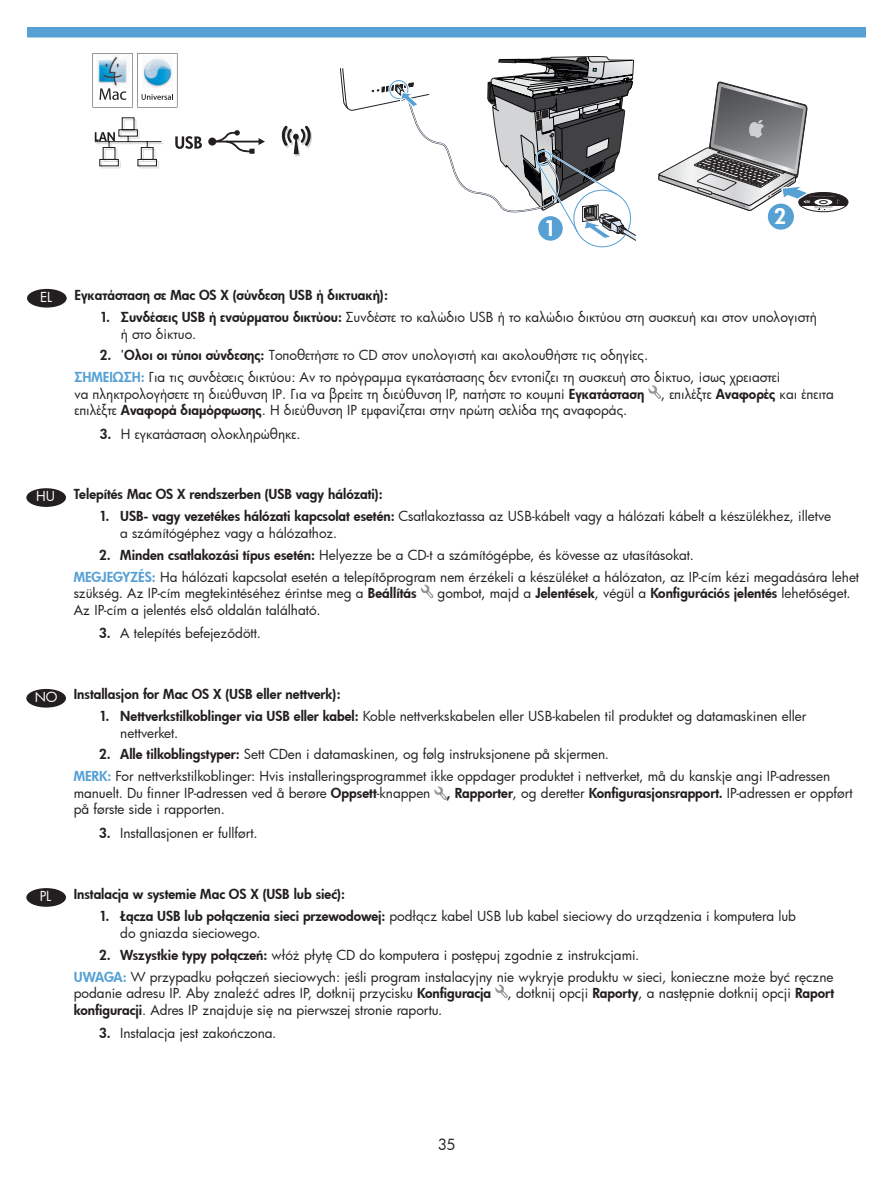
<style>
.page{position:relative;width:893px;height:1188px;background:#fff}
.page>*{position:absolute;margin:0;border:0;box-sizing:border-box;transform-origin:0 0}
.t1{font:21px "Futura Hv";color:#fff}
.t2{font:15px "Futura Bk";color:#231f20}
.t3{font:13.5px/16.5px "Futura Bk";color:#231f20}
.t4{font:13.5px "Futura Hv";color:#231f20}
.t5{font:13.5px "Futura Bk";color:#fff}
.s1{font-family:"Futura Hv"}
.s2{font-family:"Futura Hv";color:#56a0d4}
.s3{font-family:"Futura Bk";color:#fff}
</style>
<div class="page">
<svg style="left:92px;top:53px;width:85px;height:54px"></svg>
<img style="left:96px;top:54px;width:33px;height:34px">
<img style="left:142px;top:57px;width:31px;height:30px">
<svg style="left:95px;top:117px;width:69px;height:51px"></svg>
<svg style="left:175px;top:136px;width:27px;height:13px"></svg>
<div style="left:208px;top:138px;width:8px;height:8px;background:#231f20;border-radius:50%"></div>
<svg style="left:213px;top:130px;width:52px;height:24px"></svg>
<svg style="left:282px;top:126px;width:30px;height:30px"></svg>
<svg style="left:340px;top:56px;width:295px;height:192px"></svg>
<svg style="left:658px;top:82px;width:190px;height:130px"></svg>
<div style="left:27px;top:27px;width:838px;height:11px;background:#56a0d4"></div>
<div style="left:767px;top:204px;width:26px;height:26px;background:#56a0d4;border-radius:50%"></div>
<div style="left:537px;top:215px;width:26px;height:26px;background:#56a0d4;border-radius:50%"></div>
<div style="left:536px;top:215px;width:28px;height:27px;border:2px solid #fff;border-radius:50%"></div>
<div style="left:27px;top:289px;width:40px;height:19px;background:#231f20;border-radius:50%"></div>
<svg style="left:648px;top:385px;width:12px;height:14px"></svg>
<div style="left:26px;top:488px;width:40px;height:19px;background:#231f20;border-radius:50%"></div>
<svg style="left:420px;top:585px;width:13px;height:13px"></svg>
<div style="left:26px;top:689px;width:40px;height:19px;background:#231f20;border-radius:50%"></div>
<svg style="left:434px;top:786px;width:12px;height:14px"></svg>
<div style="left:26px;top:888px;width:40px;height:19px;background:#231f20;border-radius:50%"></div>
<svg style="left:495px;top:985px;width:12px;height:13px"></svg>
<h1 class="t1" style="left:543px;top:214px;width:14px">1</h1>
<h1 class="t1" style="left:774px;top:202px;width:14px">2</h1>
<p class="t5" style="left:40px;top:288px;width:14px">EL</p>
<p class="t4" style="left:74px;top:286px;width:315px">Εγκατάσταση σε Mac OS X (σύνδεση USB ή δικτυακή):</p>
<p class="t3" style="left:121px;top:309px;width:697px;text-indent:-21px"><span class="s1">1. Συνδέσεις USB ή ενσύρματου δικτύου:</span> Συνδέστε το καλώδιο USB ή το καλώδιο δικτύου στη συσκευή και στον υπολογιστή ή στο δίκτυο.</p>
<p class="t3" style="left:74px;top:344px;width:707px;line-height:21.9px;text-indent:25px"><span class="s1">2. Όλοι οι τύποι σύνδεσης:</span> Τοποθετήστε το CD στον υπολογιστή και ακολουθήστε τις οδηγίες.<br><span class="s2">ΣΗΜΕΙΩΣΗ:</span> Για τις συνδέσεις δικτύου: Αν το πρόγραμμα εγκατάστασης δεν εντοπίζει τη συσκευή στο δίκτυο, ίσως χρειαστεί</p>
<p class="t3" style="left:74px;top:385px;width:760px">να πληκτρολογήσετε τη διεύθυνση ΙΡ. Για να βρείτε τη διεύθυνση IP, πατήστε το κουμπί <span class="s1">Εγκατάσταση</span> , επιλέξτε <span class="s1">Αναφορές</span> και έπειτα επιλέξτε <span class="s1">Αναφορά διαμόρφωσης</span>. Η διεύθυνση IP εμφανίζεται στην πρώτη σελίδα της αναφοράς.</p>
<p class="t3" style="left:100px;top:425px;width:202px"><span class="s1">3.</span> Η εγκατάσταση ολοκληρώθηκε.</p>
<p class="t5" style="left:36px;top:487px;width:20px">HU</p>
<p class="t4" style="left:74px;top:485px;width:310px">Telepítés Mac OS X rendszerben (USB vagy hálózati):</p>
<p class="t3" style="left:120px;top:508px;width:712px;text-indent:-21px"><span class="s1">1. USB- vagy vezetékes hálózati kapcsolat esetén:</span> Csatlakoztassa az USB-kábelt vagy a hálózati kábelt a készülékhez, illetve a számítógéphez vagy a hálózathoz.</p>
<p class="t3" style="left:74px;top:544px;width:786px;line-height:21.9px;text-indent:25px"><span class="s1">2. Minden csatlakozási típus esetén:</span> Helyezze be a CD-t a számítógépbe, és kövesse az utasításokat.<br><span class="s2">MEGJEGYZÉS:</span> Ha hálózati kapcsolat esetén a telepítőprogram nem érzékeli a készüléket a hálózaton, az IP-cím kézi megadására lehet</p>
<p class="t3" style="left:74px;top:585px;width:344px">szükség. Az IP-cím megtekintéséhez érintse meg a <span class="s1">Beállítás</span></p>
<p class="t3" style="left:437px;top:585px;width:414px">gombot, majd a <span class="s1">Jelentések</span>, végül a <span class="s1">Konfigurációs jelentés</span> lehetőséget.</p>
<p class="t3" style="left:74px;top:601px;width:248px">Az IP-cím a jelentés első oldalán található.</p>
<p class="t3" style="left:99px;top:625px;width:163px"><span class="s1">3.</span> A telepítés befejeződött.</p>
<p class="t4" style="left:35px;top:685px;width:307px"><span class="s3">NO</span> Installasjon for Mac OS X (USB eller nettverk):</p>
<p class="t3" style="left:120px;top:708px;width:687px;text-indent:-21px"><span class="s1">1. Nettverkstilkoblinger via USB eller kabel:</span> Koble nettverkskabelen eller USB-kabelen til produktet og datamaskinen eller nettverket.</p>
<p class="t3" style="left:74px;top:743px;width:757px;line-height:21.9px;text-indent:25px"><span class="s1">2. Alle tilkoblingstyper:</span> Sett CDen i datamaskinen, og følg instruksjonene på skjermen.<br><span class="s2">MERK:</span> For nettverkstilkoblinger: Hvis installeringsprogrammet ikke oppdager produktet i nettverket, må du kanskje angi IP-adressen</p>
<p class="t3" style="left:74px;top:784px;width:780px">manuelt. Du finner IP-adressen ved å berøre <span class="s1">Oppsett</span>-knappen <span class="s1">, Rapporter</span>, og deretter <span class="s1">Konfigurasjonsrapport.</span> IP-adressen er oppført på første side i rapporten.</p>
<p class="t3" style="left:99px;top:824px;width:160px"><span class="s1">3.</span> Installasjonen er fullført.</p>
<p class="t5" style="left:40px;top:887px;width:13px">PL</p>
<p class="t4" style="left:74px;top:885px;width:273px">Instalacja w systemie Mac OS X (USB lub sieć):</p>
<p class="t3" style="left:120px;top:908px;width:677px;text-indent:-21px"><span class="s1">1. Łącza USB lub połączenia sieci przewodowej:</span> podłącz kabel USB lub kabel sieciowy do urządzenia i komputera lub do gniazda sieciowego.</p>
<p class="t3" style="left:74px;top:943px;width:761px;line-height:21.9px;text-indent:25px"><span class="s1">2. Wszystkie typy połączeń:</span> włóż płytę CD do komputera i postępuj zgodnie z instrukcjami.<br><span class="s2">UWAGA:</span> W przypadku połączeń sieciowych: jeśli program instalacyjny nie wykryje produktu w sieci, konieczne może być ręczne</p>
<p class="t3" style="left:74px;top:985px;width:761px">podanie adresu IP. Aby znaleźć adres IP, dotknij przycisku <span class="s1">Konfiguracja</span> , dotknij opcji <span class="s1">Raporty</span>, a następnie dotknij opcji <span class="s1">Raport konfiguracji</span>. Adres IP znajduje się na pierwszej stronie raportu.</p>
<p class="t3" style="left:99px;top:1024px;width:179px"><span class="s1">3.</span> Instalacja jest zakończona.</p>
<p class="t2" style="left:437px;top:1134px;width:19px">35</p>
</div>
